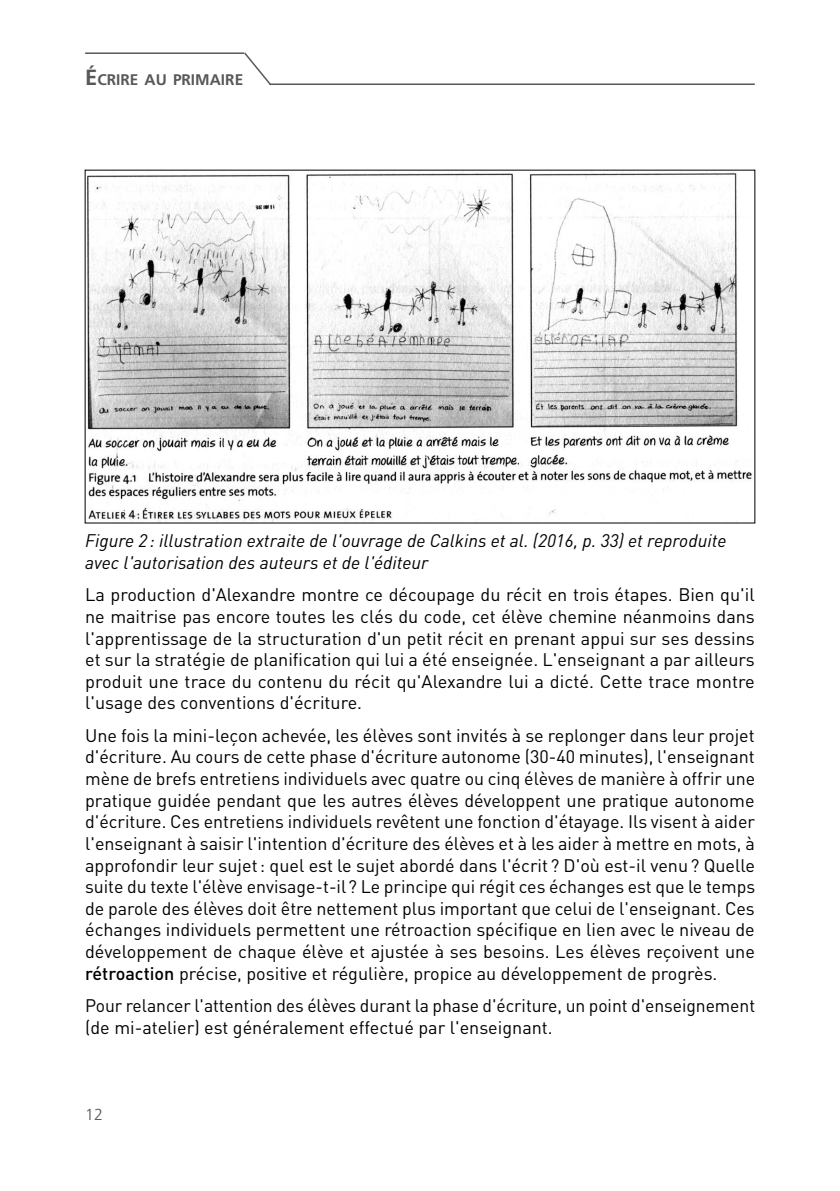
<style>
.page{position:relative;width:840px;height:1191px;background:#fff}
.page>*{position:absolute;margin:0;border:0;box-sizing:border-box;transform-origin:0 0}
.t1{font:18px/21.6px "DIN";color:#000;text-align:justify}
.t2{font:italic 18px/21.6px "DIN";color:#000}
.t3{font:300 16px "Frutiger LT Std";color:#58585a}
.t4{font:700 15.4px "Frutiger LT Std";color:#58585a}
.s1{font-size:22px}
.s2{font-weight:500}
</style>
<div class="page">
<hr style="left:269px;top:83px;width:485px;height:2px;background:#58585a">
<svg style="left:244px;top:52px;width:28px;height:33px"></svg>
<hr style="left:85px;top:52px;width:159px;height:2px;background:#58585a">
<img style="left:87px;top:172px;width:665px;height:349px">
<p class="t4" style="left:85px;top:71px;width:159px"><span class="s1">É</span>CRIRE AU PRIMAIRE</p>
<p class="t2" style="left:85px;top:530px;width:642px">Figure 2 : illustration extraite de l'ouvrage de Calkins et al. (2016, p. 33) et reproduite avec l'autorisation des auteurs et de l'éditeur</p>
<p class="t1" style="left:85px;top:584px;width:671px">La production d'Alexandre montre ce découpage du récit en trois étapes. Bien qu'il ne maitrise pas encore toutes les clés du code, cet élève chemine néanmoins dans l'apprentissage de la structuration d'un petit récit en prenant appui sur ses dessins et sur la stratégie de planification qui lui a été enseignée. L'enseignant a par ailleurs produit une trace du contenu du récit qu'Alexandre lui a dicté. Cette trace montre l'usage des conventions d'écriture.</p>
<p class="t1" style="left:85px;top:725px;width:671px">Une fois la mini-leçon achevée, les élèves sont invités à se replonger dans leur projet d'écriture. Au cours de cette phase d'écriture autonome (30-40 minutes), l'enseignant mène de brefs entretiens individuels avec quatre ou cinq élèves de manière à offrir une pratique guidée pendant que les autres élèves développent une pratique autonome d'écriture. Ces entretiens individuels revêtent une fonction d'étayage. Ils visent à aider l'enseignant à saisir l'intention d'écriture des élèves et à les aider à mettre en mots, à approfondir leur sujet: quel est le sujet abordé dans l'écrit? D'où est-il venu? Quelle suite du texte l'élève envisage-t-il? Le principe qui régit ces échanges est que le temps de parole des élèves doit être nettement plus important que celui de l'enseignant. Ces échanges individuels permettent une rétroaction spécifique en lien avec le niveau de développement de chaque élève et ajustée à ses besoins. Les élèves reçoivent une <span class="s2">rétroaction</span> précise, positive et régulière, propice au développement de progrès.</p>
<p class="t1" style="left:85px;top:995px;width:671px">Pour relancer l'attention des élèves durant la phase d'écriture, un point d'enseignement (de mi-atelier) est généralement effectué par l'enseignant.</p>
<p class="t3" style="left:85px;top:1105px;width:19px">12</p>
</div>
